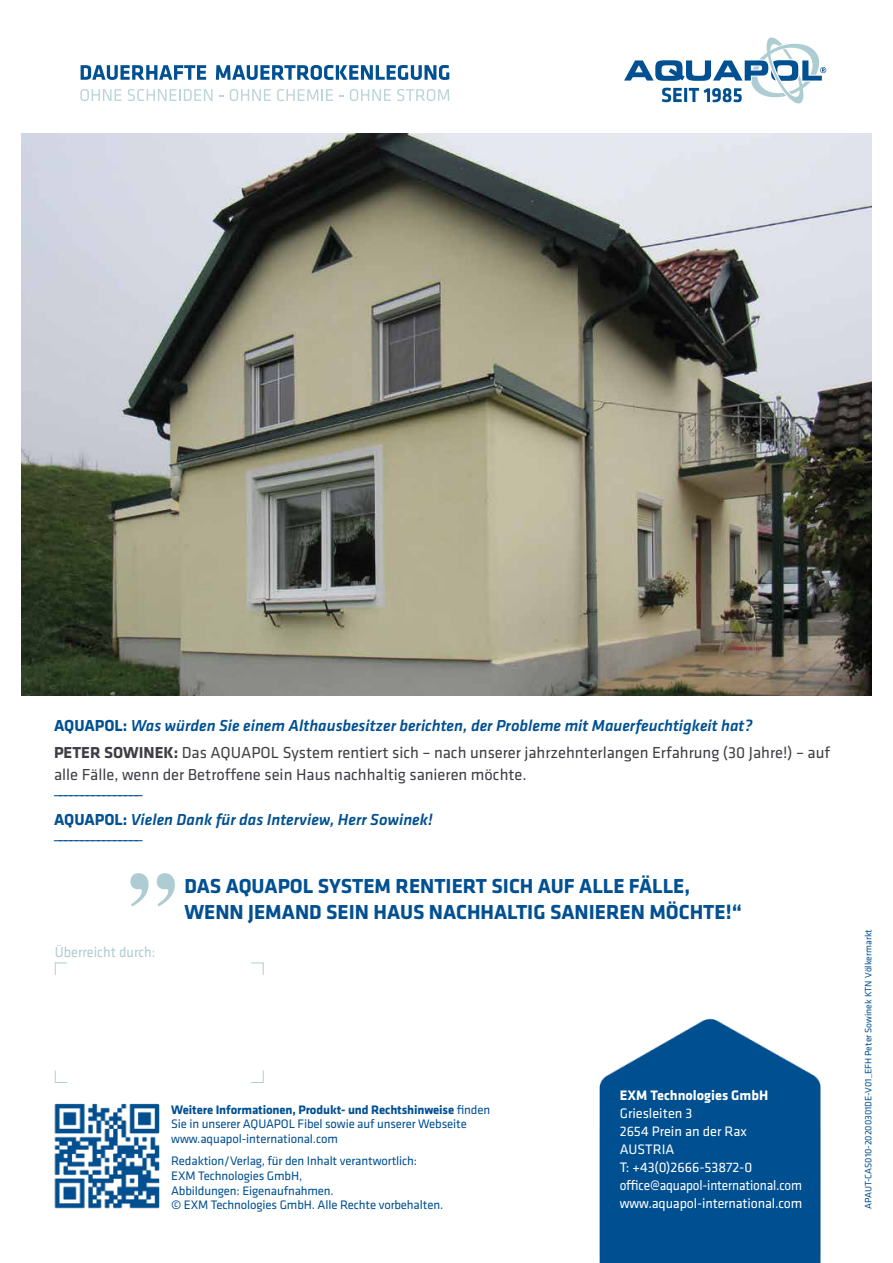
<style>
.page{position:relative;width:893px;height:1263px;background:#fff}
.page>*{position:absolute;margin:0;border:0;box-sizing:border-box;transform-origin:0 0}
.t1{font:700 21px/25.5px "Klavika";color:#005092}
.t2{font:16.5px/26.7px "Klavika";color:#3f3e46}
.t3{font:italic 500 16.5px/30px "Klavika";color:#005092}
.t4{font:500 16.5px "Klavika";color:#005092}
.t5{font:15px "Klavika";color:#aecdd2;scale:.95 1}
.t6{font:14.25px/18px "Klavika";letter-spacing:-.01em;color:#fff}
.t7{font:700 14.25px "Klavika";color:#fff}
.t8{font:12.75px/14.7px "Klavika";letter-spacing:-.01em;color:#005092}
.t9{font:9.6px "Klavika";color:#005092}
.s1{font-weight:700;color:#005092}
.s2{font-weight:500;font-style:italic;color:#005092}
.s3{font-weight:700}
.s4{font-style:normal}
.s5{font-weight:700;font-style:normal}
</style>
<div class="page">
<img style="left:599px;top:1018px;width:222px;height:245px">
<img style="left:54px;top:1103px;width:106px;height:106px">
<svg style="left:55px;top:962px;width:13px;height:13px"></svg>
<svg style="left:55px;top:1070px;width:13px;height:13px"></svg>
<svg style="left:251px;top:1070px;width:13px;height:13px"></svg>
<svg style="left:251px;top:962px;width:13px;height:13px"></svg>
<svg style="left:624px;top:37px;width:202px;height:66px"></svg>
<svg style="left:81px;top:65px;width:125px;height:15px"></svg>
<svg style="left:216px;top:65px;width:233px;height:15px"></svg>
<svg style="left:80px;top:89px;width:41px;height:12px"></svg>
<svg style="left:128px;top:89px;width:84px;height:12px"></svg>
<svg style="left:230px;top:89px;width:41px;height:12px"></svg>
<svg style="left:277px;top:89px;width:56px;height:12px"></svg>
<svg style="left:350px;top:89px;width:41px;height:12px"></svg>
<svg style="left:397px;top:89px;width:52px;height:12px"></svg>
<svg style="left:130px;top:873px;width:45px;height:33px"></svg>
<img style="left:21px;top:134px;width:851px;height:561px">
<p class="t2" style="left:54px;top:712px;width:778px"><span class="s1">AQUAPOL:</span> <span class="s2">Was würden Sie einem Althausbesitzer berichten, der Probleme mit Mauerfeuchtigkeit hat?<br></span><span class="s3">PETER SOWINEK:</span> Das AQUAPOL System rentiert sich – nach unserer jahrzehnterlangen Erfahrung (30 Jahre!) – auf</p>
<p class="t2" style="left:54px;top:761px;width:474px">alle Fälle, wenn der Betroffene sein Haus nachhaltig sanieren möchte.</p>
<p class="t3" style="left:54px;top:774px;width:380px"><span class="s4">________________<br></span><span class="s5">AQUAPOL:</span> Vielen Dank für das Interview, Herr Sowinek!</p>
<p class="t4" style="left:54px;top:824px;width:90px">________________</p>
<p class="t5" style="left:55px;top:942px;width:108px">Überreicht durch:</p>
<h1 class="t1" style="left:184px;top:872px;width:559px">DAS AQUAPOL SYSTEM RENTIERT SICH AUF ALLE FÄLLE,<br>WENN JEMAND SEIN HAUS NACHHALTIG SANIEREN MÖCHTE!“</h1>
<p class="t8" style="left:171px;top:1101px;width:321px"><span class="s3">Weitere Informationen, Produkt- und Rechtshinweise</span> finden<br>Sie in unserer AQUAPOL Fibel sowie auf unserer Webseite www.aquapol-international.com</p>
<p class="t8" style="left:171px;top:1153px;width:274px">Redaktion/Verlag, für den Inhalt verantwortlich:<br>EXM Technologies GmbH,<br>Abbildungen: Eigenaufnahmen.<br>© EXM Technologies GmbH. Alle Rechte vorbehalten.</p>
<p class="t7" style="left:620px;top:1085px;width:150px">EXM Technologies GmbH</p>
<p class="t6" style="left:620px;top:1104px;width:184px">Griesleiten 3<br>2654 Prein an der Rax<br>AUSTRIA<br>T: +43(0)2666-53872-0 office@aquapol-international.com www.aquapol-international.com</p>
<p class="t9" style="left:862px;top:1209px;width:281px;rotate:-90deg">APAUT-CAS010-20200301DE-V01_EFH Peter Sowinek KTN Völkermarkt</p>
</div>
